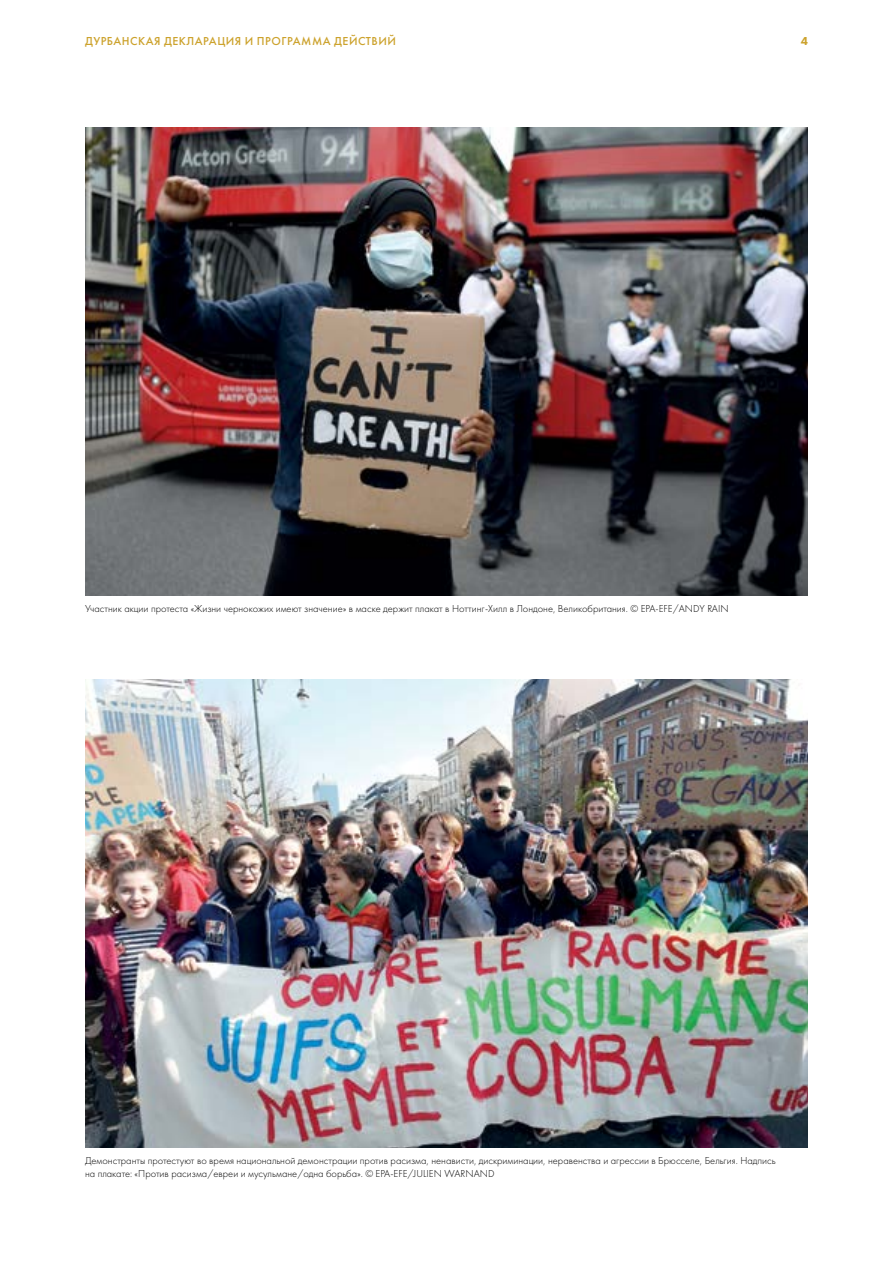
<style>
.page{position:relative;width:893px;height:1263px;background:#fff}
.page>*{position:absolute;margin:0;border:0;box-sizing:border-box;transform-origin:0 0}
.t1{font:500 12px "Futura PT";letter-spacing:.04em;color:#cca22c}
.t2{font:800 12px "Futura PT";color:#cca22c}
.t3{font:300 10.5px/13.5px "Futura PT";color:#000}
</style>
<div class="page">
<img style="left:85px;top:679px;width:723px;height:468px">
<img style="left:85px;top:128px;width:723px;height:467px">
<p class="t1" style="left:85px;top:34px;width:312px">ДУРБАНСКАЯ ДЕКЛАРАЦИЯ И ПРОГРАММА ДЕЙСТВИЙ</p>
<p class="t2" style="left:801px;top:33px;width:9px">4</p>
<p class="t3" style="left:85px;top:602px;width:645px">Участник акции протеста «Жизни чернокожих имеют значение» в маске держит плакат в Ноттинг-Хилл в Лондоне, Великобритания. © EPA-EFE/ANDY RAIN</p>
<p class="t3" style="left:85px;top:1153px;width:692px">Демонстранты протестуют во время национальной демонстрации против расизма, ненависти, дискриминации, неравенства и агрессии в Брюсселе, Бельгия. Надпись на плакате: «Против расизма/евреи и мусульмане/одна борьба». © EPA-EFE/JULIEN WARNAND</p>
</div>
